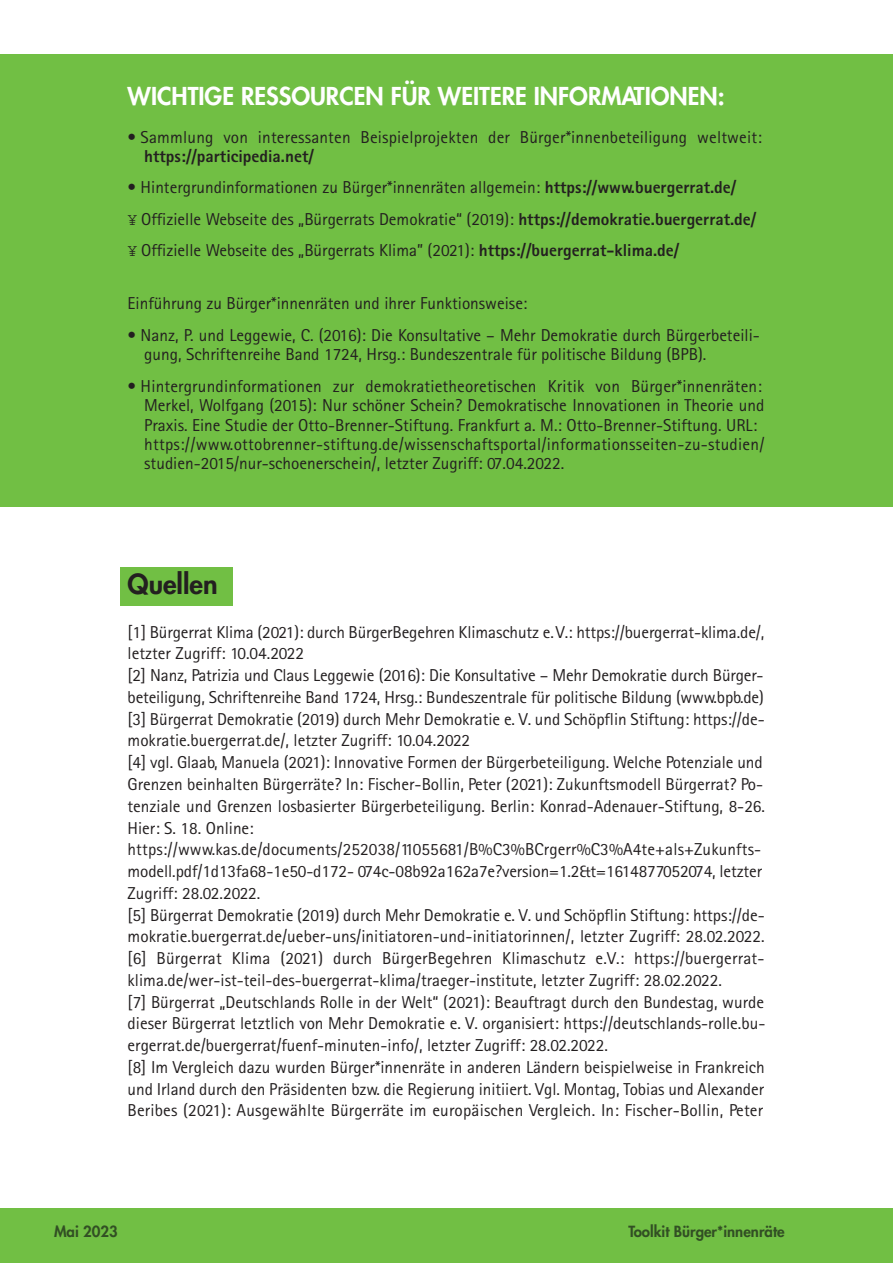
<style>
.page{position:relative;width:893px;height:1263px;background:#fff}
.page>*{position:absolute;margin:0;border:0;box-sizing:border-box;transform-origin:0 0}
.t1{font:800 27px "Futura";color:#231f20}
.t2{font:800 24px "Futura";color:#fff}
.t3{font:17.25px/21.8px "Agfa Rotis Sans Serif";color:#231f20}
.t4{font:800 17.25px "Agfa Rotis Sans Serif";color:#231f20}
.t5{font:800 15px "Futura";color:#324f24}
.s1{font-weight:800}
.s2{font-family:"Courier";font-size:16.5px}
</style>
<div class="page">
<div style="left:120px;top:567px;width:112px;height:39px;background:#71bf44"></div>
<div style="left:0;top:54px;width:893px;height:453px;background:#71bf44"></div>
<div style="left:0;top:1209px;width:893px;height:54px;background:#71bf44"></div>
<h2 class="t2" style="left:128px;top:85px;width:599px">WICHTIGE RESSOURCEN FÜR WEITERE INFORMATIONEN:</h2>
<p class="t3" style="left:128px;top:128px;width:636px">• Sammlung von interessanten Beispielprojekten der Bürger*innenbeteiligung weltweit:</p>
<p class="t4" style="left:144px;top:150px;width:171px">https://participedia.net/</p>
<p class="t3" style="left:128px;top:174px;width:630px;line-height:31.3px">• Hintergrundinformationen zu Bürger*innenräten allgemein: <span class="s1">https://www.buergerrat.de/<br></span><span class="s2">¥</span> Offizielle Webseite des „Bürgerrats Demokratie“ (2019): <span class="s1">https://demokratie.buergerrat.de/ </span><span class="s2">¥</span> Offizielle Webseite des „Bürgerrats Klima” (2021): <span class="s1">https://buergerrat-klima.de/</span></p>
<p class="t3" style="left:128px;top:294px;width:401px">Einführung zu Bürger*innenräten und ihrer Funktionsweise:</p>
<p class="t3" style="left:144px;top:327px;width:617px;line-height:19.5px;text-indent:-17px">• Nanz, P. und Leggewie, C. (2016): Die Konsultative – Mehr Demokratie durch Bürgerbeteili&shy;gung, Schriftenreihe Band 1724, Hrsg.: Bundeszentrale für politische Bildung (BPB).</p>
<p class="t3" style="left:144px;top:378px;width:622px;line-height:19.5px;text-indent:-17px">• Hintergrundinformationen zur demokratietheoretischen Kritik von Bürger*innenräten:<br>Merkel, Wolfgang (2015): Nur schöner Schein? Demokratische Innovationen in Theorie und Praxis. Eine Studie der Otto-Brenner-Stiftung. Frankfurt a. M.: Otto-Brenner-Stiftung. URL: https://www.ottobrenner-stiftung.de/wissenschaftsportal/informationsseiten-zu-studien/ studien-2015/nur-schoenerschein/, letzter Zugriff: 07.04.2022.</p>
<h1 class="t1" style="left:128px;top:571px;width:92px">Quellen</h1>
<p class="t3" style="left:128px;top:623px;width:639px">[1] Bürgerrat Klima (2021): durch BürgerBegehren Klimaschutz e.V.: https://buergerrat-klima.de/, letzter Zugriff: 10.04.2022<br>[2] Nanz, Patrizia und Claus Leggewie (2016): Die Konsultative – Mehr Demokratie durch Bürger&shy;beteiligung, Schriftenreihe Band 1724, Hrsg.: Bundeszentrale für politische Bildung (www.bpb.de) [3] Bürgerrat Demokratie (2019) durch Mehr Demokratie e. V. und Schöpflin Stiftung: https://de&shy;mokratie.buergerrat.de/, letzter Zugriff: 10.04.2022<br>[4] vgl. Glaab, Manuela (2021): Innovative Formen der Bürgerbeteiligung. Welche Potenziale und Grenzen beinhalten Bürgerräte? In: Fischer-Bollin, Peter (2021): Zukunftsmodell Bürgerrat? Po&shy;tenziale und Grenzen losbasierter Bürgerbeteiligung. Berlin: Konrad-Adenauer-Stiftung, 8-26.<br>Hier: S. 18. Online: https://www.kas.de/documents/252038/11055681/B%C3%BCrgerr%C3%A4te+als+Zukunfts&shy;modell.pdf/1d13fa68-1e50-d172- 074c-08b92a162a7e?version=1.2&amp;t=1614877052074, letzter Zugriff: 28.02.2022.<br>[5] Bürgerrat Demokratie (2019) durch Mehr Demokratie e. V. und Schöpflin Stiftung: https://de&shy;mokratie.buergerrat.de/ueber-uns/initiatoren-und-initiatorinnen/, letzter Zugriff: 28.02.2022. [6] Bürgerrat Klima (2021) durch BürgerBegehren Klimaschutz e.V.: https://buergerrat&shy;klima.de/wer-ist-teil-des-buergerrat-klima/traeger-institute, letzter Zugriff: 28.02.2022.<br>[7] Bürgerrat „Deutschlands Rolle in der Welt“ (2021): Beauftragt durch den Bundestag, wurde dieser Bürgerrat letztlich von Mehr Demokratie e. V. organisiert: https://deutschlands-rolle.bu&shy;ergerrat.de/buergerrat/fuenf-minuten-info/, letzter Zugriff: 28.02.2022.<br>[8] Im Vergleich dazu wurden Bürger*innenräte in anderen Ländern beispielweise in Frankreich und Irland durch den Präsidenten bzw. die Regierung initiiert. Vgl. Montag, Tobias und Alexander Beribes (2021): Ausgewählte Bürgerräte im europäischen Vergleich. In: Fischer-Bollin, Peter</p>
<p class="t5" style="left:54px;top:1225px;width:65px">Mai 2023</p>
<p class="t5" style="left:628px;top:1225px;width:158px">Toolkit Bürger*innenräte</p>
</div>
